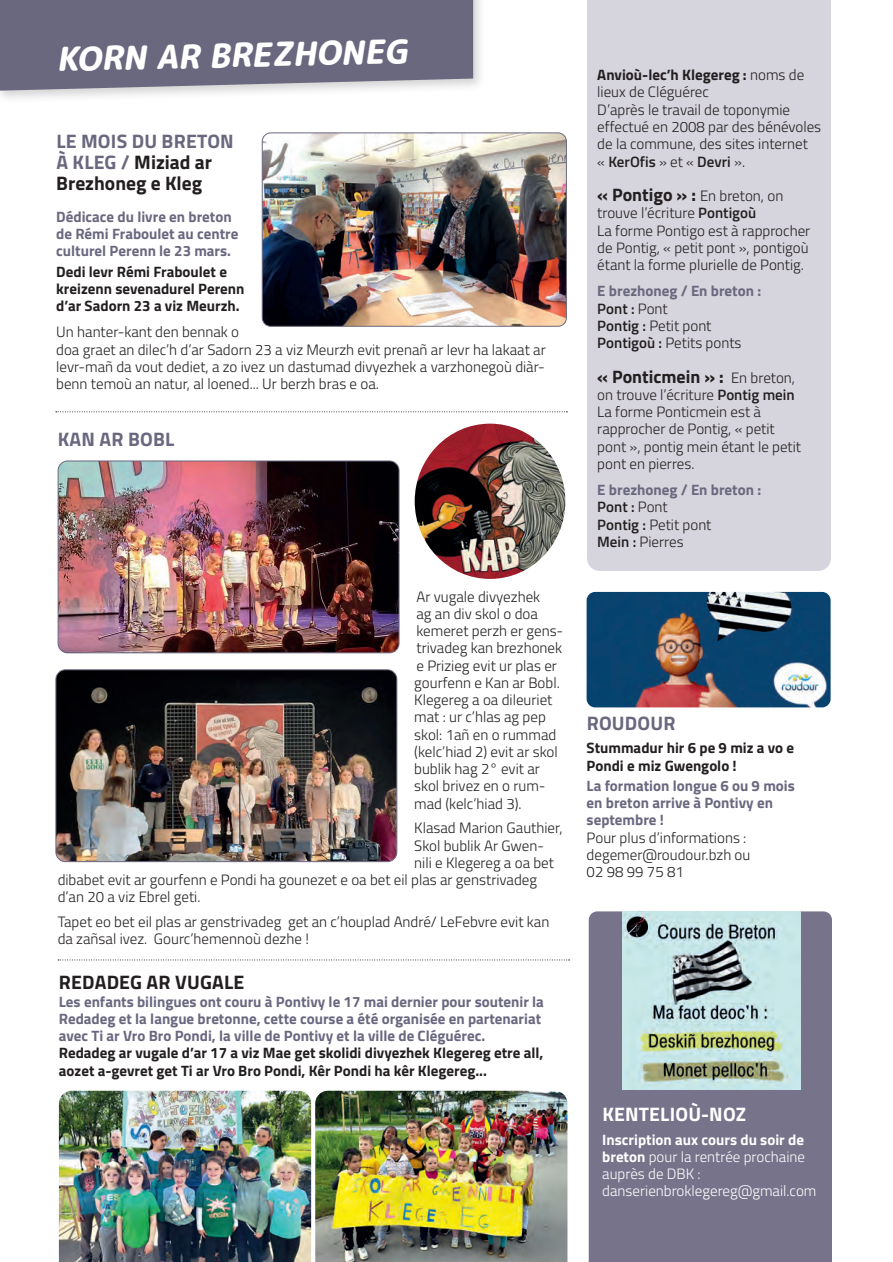
<style>
.page{position:relative;width:893px;height:1262px;background:#fff}
.page>*{position:absolute;margin:0;border:0;box-sizing:border-box;transform-origin:0 0}
.t1{font:italic 800 33px "Rounded Mplus 1 c";color:#fff}
.t2{font:700 19.5px/21px "Titillium";letter-spacing:.005em;color:#231f20}
.t3{font:700 19.5px "Titillium";letter-spacing:.01em;color:#6a687f}
.t4{font:700 19.5px "Titillium";letter-spacing:.01em;color:#fff}
.t5{font:700 18px "Titillium";color:#231f20}
.t6{font:300 15px/17.2px "Titillium";color:#231f20}
.t7{font:700 15px/17.2px "Titillium";color:#6a687f}
.t8{font:700 15px/17.2px "Titillium";color:#231f20}
.t9{font:300 15px/17.2px "Titillium";color:#fff}
.s1{color:#6a687f}
.s2{font-weight:700}
.s3{font-weight:600}
.s4{font-weight:700;font-size:18px}
.s5{font-weight:700;color:#6a687f}
.s6{font-weight:300;font-size:15px}
.s7{font-weight:600;color:#231f20}
.s8{font-weight:300;color:#231f20}
</style>
<div class="page">
<div style="left:587px;top:0;width:244px;height:571px;background:#d6d4dc"></div>
<div style="left:0;top:0;width:486px;height:104px;background:#231f20;opacity:.2"></div>
<img style="left:262px;top:133px;width:304px;height:193px">
<div style="left:262px;top:132px;width:304px;height:195px;border:1px solid #6a687f;border-radius:9px"></div>
<img style="left:586px;top:592px;width:244px;height:115px">
<svg style="left:56px;top:411px;width:511px;height:1px"></svg>
<img style="left:58px;top:462px;width:341px;height:191px">
<div style="left:58px;top:460px;width:341px;height:193px;border:1px solid #6a687f;border-radius:10px"></div>
<svg style="left:58px;top:959px;width:511px;height:1px"></svg>
<div style="left:588px;top:911px;width:244px;height:351px;background:#76738a"></div>
<img style="left:622px;top:911px;width:178px;height:179px">
<img style="left:59px;top:1090px;width:252px;height:172px">
<img style="left:57px;top:671px;width:340px;height:190px">
<div style="left:55px;top:669px;width:342px;height:193px;border:1px solid #6a687f;border-radius:10px"></div>
<img style="left:414px;top:424px;width:151px;height:155px">
<img style="left:315px;top:1090px;width:252px;height:172px">
<svg style="left:0;top:0;width:473px;height:91px"></svg>
<h1 class="t1" style="left:56px;top:35px;width:353px;rotate:-1deg">KORN AR BREZHONEG</h1>
<h2 class="t2" style="left:56px;top:129px;width:179px"><span class="s1">LE MOIS DU BRETON<br>À KLEG /</span> Miziad ar<br>Brezhoneg e Kleg</h2>
<p class="t7" style="left:56px;top:207px;width:184px">Dédicace du livre en breton de Rémi Fraboulet au centre culturel Perenn le 23 mars.</p>
<p class="t8" style="left:56px;top:262px;width:190px">Dedi levr Rémi Fraboulet e kreizenn sevenadurel Perenn d’ar Sadorn 23 a viz Meurzh.</p>
<p class="t6" style="left:56px;top:323px;width:491px">Un hanter-kant den bennak o<br>doa graet an dilec’h d’ar Sadorn 23 a viz Meurzh evit prenañ ar levr ha lakaat ar levr-mañ da vout dediet, a zo ivez un dastumad divyezhek a varzhonegoù diàr&shy;benn temoù an natur, al loened... Ur berzh bras e oa.</p>
<h2 class="t3" style="left:58px;top:424px;width:118px">KAN AR BOBL</h2>
<p class="t6" style="left:414px;top:587px;width:150px">Ar vugale divyezhek<br>ag an div skol o doa kemeret perzh er gens&shy;trivadeg kan brezhonek e Prizieg evit ur plas er gourfenn e Kan ar Bobl.<br>Klegereg a oa dileuriet mat : ur c’hlas ag pep skol: 1añ en o rummad (kelc’hiad 2) evit ar skol bublik hag 2° evit ar skol brivez en o rum&shy;mad (kelc’hiad 3).</p>
<p class="t6" style="left:414px;top:819px;width:150px">Klasad Marion Gauthier,</p>
<p class="t6" style="left:414px;top:836px;width:131px">Skol bublik Ar Gwen-</p>
<p class="t6" style="left:414px;top:853px;width:141px">nili e Klegereg a oa bet</p>
<p class="t6" style="left:58px;top:870px;width:481px">dibabet evit ar gourfenn e Pondi ha gounezet e oa bet eil plas ar genstrivadeg</p>
<p class="t6" style="left:58px;top:888px;width:144px">d’an 20 a viz Ebrel geti.</p>
<p class="t6" style="left:58px;top:912px;width:493px">Tapet eo bet eil plas ar genstrivadeg get an c’houplad André/ LeFebvre evit kan da zañsal ivez. Gourc’hemennoù dezhe !</p>
<h2 class="t2" style="left:59px;top:971px;width:187px">REDADEG AR VUGALE</h2>
<p class="t7" style="left:59px;top:992px;width:486px">Les enfants bilingues ont couru à Pontivy le 17 mai dernier pour soutenir la<br>Redadeg et la langue bretonne, cette course a été organisée en partenariat avec Ti ar Vro Bro Pondi, la ville de Pontivy et la ville de Cléguérec.</p>
<p class="t8" style="left:59px;top:1044px;width:486px">Redadeg ar vugale d’ar 17 a viz Mae get skolidi divyezhek Klegereg etre all, aozet a-gevret get Ti ar Vro Bro Pondi, Kêr Pondi ha kêr Klegereg...</p>
<p class="t6" style="left:597px;top:66px;width:225px"><span class="s2">Anvioù-lec’h Klegereg :</span> noms de lieux de Cléguérec<br>D’après le travail de toponymie effectué en 2008 par des bénévoles de la commune, des sites internet<br>« <span class="s3">KerOfis</span> » et « <span class="s3">Devri</span> ».</p>
<p class="t6" style="left:597px;top:186px;width:214px"><span class="s4">« Pontigo » :</span> En breton, on trouve l’écriture <span class="s3">Pontigoù<br></span>La forme Pontigo est à rapprocher de Pontig, « petit pont », pontigoù étant la forme plurielle de Pontig.</p>
<p class="t6" style="left:597px;top:282px;width:165px"><span class="s5">E brezhoneg / En breton :<br></span><span class="s3">Pont :</span> Pont<br><span class="s3">Pontig :</span> Petit pont<br><span class="s3">Pontigoù :</span> Petits ponts</p>
<p class="t5" style="left:597px;top:362px;width:199px">« Ponticmein » : <span class="s6">En breton,</span></p>
<p class="t6" style="left:597px;top:385px;width:205px">on trouve l’écriture <span class="s3">Pontig mein<br></span>La forme Ponticmein est à rapprocher de Pontig, « petit pont », pontig mein étant le petit pont en pierres.</p>
<p class="t7" style="left:597px;top:480px;width:165px">E brezhoneg / En breton :<br><span class="s7">Pont :</span> <span class="s8">Pont<br></span><span class="s7">Pontig :</span> <span class="s8">Petit pont<br></span><span class="s7">Mein :</span> <span class="s8">Pierres</span></p>
<h2 class="t3" style="left:586px;top:708px;width:90px">ROUDOUR</h2>
<p class="t8" style="left:586px;top:739px;width:209px">Stummadur hir 6 pe 9 miz a vo e<br>Pondi e miz Gwengolo !</p>
<p class="t7" style="left:586px;top:776px;width:210px">La formation longue 6 ou 9 mois en breton arrive à Pontivy en septembre !</p>
<p class="t6" style="left:586px;top:828px;width:165px">Pour plus d’informations : degemer@roudour.bzh ou<br>02 98 99 75 81</p>
<h2 class="t4" style="left:602px;top:1099px;width:145px">KENTELIOÙ-NOZ</h2>
<p class="t9" style="left:602px;top:1130px;width:216px"><span class="s2">Inscription aux cours du soir de breton</span> pour la rentrée prochaine auprès de DBK : danserienbroklegereg@gmail.com</p>
</div>
